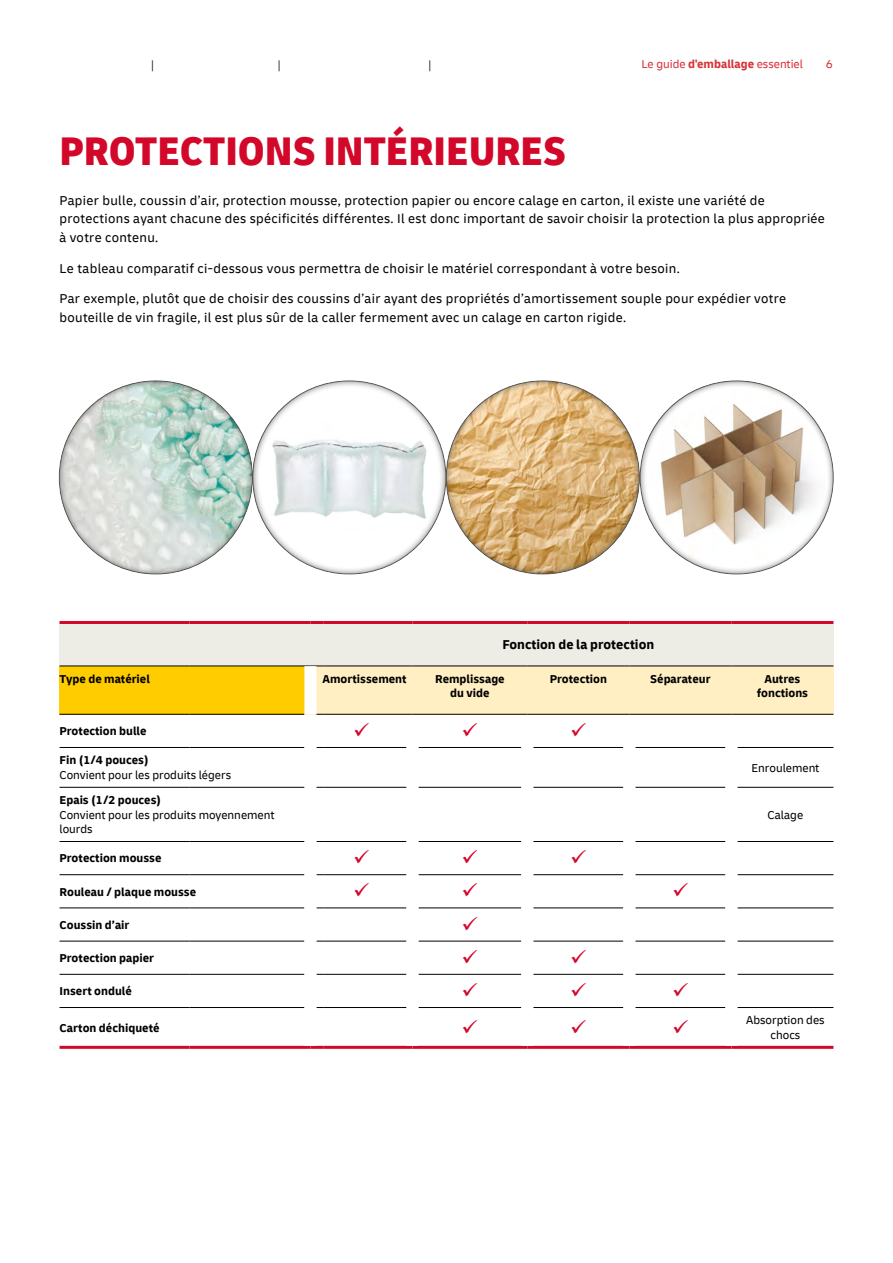
<style>
.page{position:relative;width:893px;height:1263px;background:#fff}
.page>*{position:absolute;margin:0;border:0;box-sizing:border-box;transform-origin:0 0}
.t1{font:900 condensed 42px "Delivery";color:#d3072a}
.t2{font:13.5px/18.1px "Delivery";letter-spacing:.025em;color:#000}
.t3{font:700 13.5px "Delivery";color:#000}
.t4{font:700 12px/14.4px "Delivery";color:#000;text-align:center}
.t5{font:12px/14.4px "Delivery";color:#000}
.t6{font:12px "Delivery";color:#d73138}
.t7{font:300 condensed 12px "Delivery";color:#000}
.s1{font-weight:700}
</style>
<div class="page">
<hr style="left:60px;top:1046px;width:130px;height:3px;background:#d3072a">
<hr style="left:190px;top:1046px;width:120px;height:3px;background:#d3072a">
<svg style="left:310px;top:1046px;width:13px;height:3px"></svg>
<hr style="left:323px;top:1046px;width:89px;height:3px;background:#d3072a">
<hr style="left:412px;top:1046px;width:115px;height:3px;background:#d3072a">
<hr style="left:527px;top:1046px;width:102px;height:3px;background:#d3072a">
<hr style="left:629px;top:1046px;width:102px;height:3px;background:#d3072a">
<hr style="left:731px;top:1046px;width:102px;height:3px;background:#d3072a">
<hr style="left:737px;top:1007px;width:96px;height:1px;background:#000">
<hr style="left:635px;top:1007px;width:90px;height:1px;background:#000">
<hr style="left:533px;top:1007px;width:90px;height:1px;background:#000">
<hr style="left:418px;top:1007px;width:103px;height:1px;background:#000">
<hr style="left:323px;top:1007px;width:83px;height:1px;background:#000">
<hr style="left:737px;top:974px;width:96px;height:1px;background:#000">
<hr style="left:635px;top:974px;width:90px;height:1px;background:#000">
<hr style="left:533px;top:974px;width:90px;height:1px;background:#000">
<hr style="left:418px;top:974px;width:103px;height:1px;background:#000">
<hr style="left:323px;top:974px;width:83px;height:1px;background:#000">
<hr style="left:737px;top:941px;width:96px;height:1px;background:#000">
<hr style="left:635px;top:941px;width:90px;height:1px;background:#000">
<hr style="left:533px;top:941px;width:90px;height:1px;background:#000">
<hr style="left:418px;top:941px;width:103px;height:1px;background:#000">
<hr style="left:323px;top:941px;width:83px;height:1px;background:#000">
<hr style="left:737px;top:908px;width:96px;height:1px;background:#000">
<hr style="left:635px;top:908px;width:90px;height:1px;background:#000">
<hr style="left:533px;top:908px;width:90px;height:1px;background:#000">
<hr style="left:418px;top:908px;width:103px;height:1px;background:#000">
<hr style="left:323px;top:908px;width:83px;height:1px;background:#000">
<hr style="left:737px;top:874px;width:96px;height:1px;background:#000">
<hr style="left:635px;top:874px;width:90px;height:1px;background:#000">
<hr style="left:533px;top:874px;width:90px;height:1px;background:#000">
<hr style="left:418px;top:874px;width:103px;height:1px;background:#000">
<hr style="left:323px;top:874px;width:83px;height:1px;background:#000">
<hr style="left:737px;top:841px;width:96px;height:1px;background:#000">
<hr style="left:635px;top:841px;width:90px;height:1px;background:#000">
<hr style="left:635px;top:787px;width:90px;height:1px;background:#000">
<hr style="left:533px;top:841px;width:90px;height:1px;background:#000">
<hr style="left:533px;top:787px;width:90px;height:1px;background:#000">
<hr style="left:418px;top:841px;width:103px;height:1px;background:#000">
<hr style="left:418px;top:787px;width:103px;height:1px;background:#000">
<hr style="left:323px;top:841px;width:83px;height:1px;background:#000">
<hr style="left:737px;top:787px;width:96px;height:1px;background:#000">
<hr style="left:323px;top:787px;width:83px;height:1px;background:#000">
<hr style="left:737px;top:747px;width:96px;height:1px;background:#000">
<hr style="left:635px;top:747px;width:90px;height:1px;background:#000">
<hr style="left:533px;top:747px;width:90px;height:1px;background:#000">
<hr style="left:418px;top:747px;width:103px;height:1px;background:#000">
<hr style="left:323px;top:747px;width:83px;height:1px;background:#000">
<hr style="left:60px;top:1007px;width:130px;height:1px;background:#000">
<hr style="left:190px;top:1007px;width:114px;height:1px;background:#000">
<hr style="left:60px;top:974px;width:130px;height:1px;background:#000">
<hr style="left:190px;top:974px;width:114px;height:1px;background:#000">
<hr style="left:60px;top:941px;width:130px;height:1px;background:#000">
<hr style="left:190px;top:941px;width:114px;height:1px;background:#000">
<hr style="left:60px;top:908px;width:130px;height:1px;background:#000">
<hr style="left:190px;top:908px;width:114px;height:1px;background:#000">
<hr style="left:60px;top:874px;width:130px;height:1px;background:#000">
<hr style="left:190px;top:874px;width:114px;height:1px;background:#000">
<hr style="left:60px;top:841px;width:130px;height:1px;background:#000">
<hr style="left:190px;top:841px;width:114px;height:1px;background:#000">
<hr style="left:60px;top:787px;width:130px;height:1px;background:#000">
<hr style="left:190px;top:787px;width:114px;height:1px;background:#000">
<hr style="left:60px;top:747px;width:130px;height:1px;background:#000">
<hr style="left:190px;top:747px;width:114px;height:1px;background:#000">
<div style="left:60px;top:666px;width:250px;height:48px;background:#fc0"></div>
<hr style="left:60px;top:714px;width:130px;height:1px;background:#000">
<hr style="left:190px;top:714px;width:114px;height:1px;background:#000">
<div style="left:60px;top:622px;width:130px;height:44px;background:#edece5"></div>
<div style="left:190px;top:622px;width:133px;height:44px;background:#edece5"></div>
<div style="left:323px;top:622px;width:510px;height:44px;background:#edece5"></div>
<div style="left:310px;top:666px;width:102px;height:48px;background:#ffefc3"></div>
<div style="left:412px;top:666px;width:115px;height:48px;background:#ffefc3"></div>
<div style="left:527px;top:666px;width:102px;height:48px;background:#ffefc3"></div>
<div style="left:629px;top:666px;width:102px;height:48px;background:#ffefc3"></div>
<div style="left:731px;top:666px;width:102px;height:48px;background:#ffefc3"></div>
<hr style="left:60px;top:666px;width:130px;height:1px;background:#000">
<hr style="left:190px;top:666px;width:120px;height:1px;background:#000">
<hr style="left:323px;top:666px;width:89px;height:1px;background:#000">
<hr style="left:412px;top:666px;width:115px;height:1px;background:#000">
<hr style="left:527px;top:666px;width:102px;height:1px;background:#000">
<hr style="left:629px;top:666px;width:102px;height:1px;background:#000">
<hr style="left:731px;top:666px;width:102px;height:1px;background:#000">
<hr style="left:323px;top:714px;width:89px;height:1px;background:#000">
<hr style="left:412px;top:714px;width:115px;height:1px;background:#000">
<hr style="left:527px;top:714px;width:102px;height:1px;background:#000">
<hr style="left:629px;top:714px;width:102px;height:1px;background:#000">
<hr style="left:731px;top:714px;width:102px;height:1px;background:#000">
<div style="left:304px;top:666px;width:12px;height:48px;background:#fff"></div>
<hr style="left:60px;top:621px;width:130px;height:3px;background:#d3072a">
<hr style="left:190px;top:621px;width:120px;height:3px;background:#d3072a">
<svg style="left:310px;top:621px;width:13px;height:3px"></svg>
<hr style="left:323px;top:621px;width:89px;height:3px;background:#d3072a">
<hr style="left:412px;top:621px;width:115px;height:3px;background:#d3072a">
<hr style="left:527px;top:621px;width:102px;height:3px;background:#d3072a">
<hr style="left:629px;top:621px;width:102px;height:3px;background:#d3072a">
<hr style="left:731px;top:621px;width:102px;height:3px;background:#d3072a">
<div style="left:433px;top:370px;width:220px;height:205px;background:#000;opacity:.75"></div>
<div style="left:627px;top:370px;width:220px;height:205px;background:#000;opacity:.75"></div>
<div style="left:46px;top:370px;width:220px;height:205px;background:#000;opacity:.75"></div>
<div style="left:239px;top:370px;width:221px;height:205px;background:#000;opacity:.75"></div>
<svg style="left:463px;top:940px;width:14px;height:2px"></svg>
<p class="t7" style="left:151px;top:57px;width:4px">|</p>
<p class="t7" style="left:278px;top:57px;width:4px">|</p>
<p class="t7" style="left:429px;top:57px;width:4px">|</p>
<p class="t6" style="left:641px;top:57px;width:163px">Le guide <span class="s1">d'emballage</span> essentiel</p>
<p class="t6" style="left:826px;top:57px;width:9px">6</p>
<h1 class="t1" style="left:60px;top:126px;width:508px">PROTECTIONS INTÉRIEURES</h1>
<p class="t2" style="left:60px;top:191px;width:767px">Papier bulle, coussin d’air, protection mousse, protection papier ou encore calage en carton, il existe une variété de protections ayant chacune des spécificités différentes. Il est donc important de savoir choisir la protection la plus appropriée à votre contenu.</p>
<p class="t2" style="left:60px;top:259px;width:622px">Le tableau comparatif ci-dessous vous permettra de choisir le matériel correspondant à votre besoin.</p>
<p class="t2" style="left:60px;top:290px;width:728px">Par exemple, plutôt que de choisir des coussins d’air ayant des propriétés d’amortissement souple pour expédier votre bouteille de vin fragile, il est plus sûr de la caller fermement avec un calage en carton rigide.</p>
<p class="t3" style="left:502px;top:636px;width:153px">Fonction de la protection</p>
<p class="t4" style="left:60px;top:671px;width:92px">Type de matériel</p>
<p class="t4" style="left:322px;top:671px;width:86px">Amortissement</p>
<p class="t4" style="left:435px;top:671px;width:71px">Remplissage du vide</p>
<p class="t4" style="left:550px;top:671px;width:59px">Protection</p>
<p class="t4" style="left:650px;top:671px;width:62px">Séparateur</p>
<p class="t4" style="left:757px;top:671px;width:53px">Autres fonctions</p>
<p class="t4" style="left:60px;top:724px;width:89px">Protection bulle</p>
<p class="t4" style="left:60px;top:753px;width:91px">Fin (1/4 pouces)</p>
<p class="t5" style="left:60px;top:767px;width:173px">Convient pour les produits légers</p>
<p class="t4" style="left:60px;top:793px;width:103px">Epais (1/2 pouces)</p>
<p class="t5" style="left:60px;top:807px;width:216px">Convient pour les produits moyennement lourds</p>
<p class="t4" style="left:60px;top:851px;width:103px">Protection mousse</p>
<p class="t4" style="left:60px;top:884px;width:138px">Rouleau / plaque mousse</p>
<p class="t4" style="left:60px;top:917px;width:71px">Coussin d’air</p>
<p class="t4" style="left:60px;top:950px;width:96px">Protection papier</p>
<p class="t4" style="left:60px;top:984px;width:74px">Insert ondulé</p>
<p class="t4" style="left:60px;top:1020px;width:102px">Carton déchiqueté</p>
<p class="t5" style="left:751px;top:760px;width:69px">Enroulement</p>
<p class="t5" style="left:768px;top:807px;width:37px">Calage</p>
<p class="t5" style="left:746px;top:1013px;width:80px">Absorption des</p>
<p class="t5" style="left:770px;top:1027px;width:31px">chocs</p>
</div>
